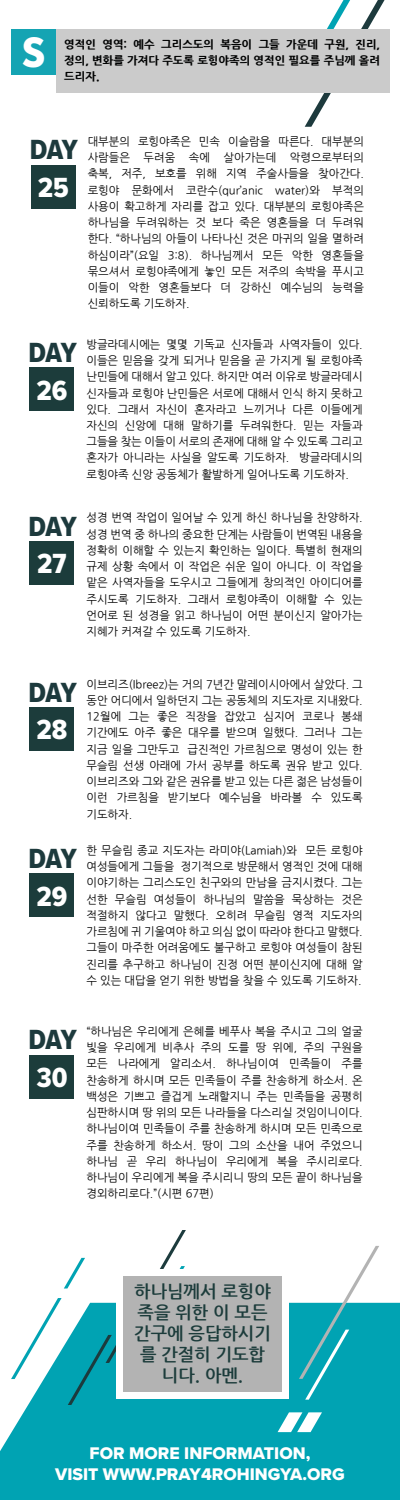
<style>
.page{position:relative;width:400px;height:1500px;background:#fff}
.page>*{position:absolute;margin:0;border:0;box-sizing:border-box;transform-origin:0 0}
.t1{font:44.25px "Proxima Nova Cond Extrabld";color:#fff}
.t2{font:28.75px "Proxima Nova Cond Extrabld";letter-spacing:-.035em;color:#1d3a3d}
.t3{font:28.75px "Proxima Nova Cond Extrabld";color:#fff}
.t4{font:17.5px/21px "Proxima Nova Extrabld";color:#fff;text-align:center}
.t5{font:700 17.5px/21px "Nanum Gothic";color:#1c3c3b;text-align:center}
.t6{font:11.25px/16.2px "Nanum Gothic";color:#000;text-align:justify}
.t7{font:800 11.25px/16.2px "Nanum Gothic";color:#000101;text-align:justify}
</style>
<div class="page">
<svg style="left:304px;top:0;width:81px;height:127px"></svg>
<div style="left:11px;top:29px;width:45px;height:45px;background:#15a4b3"></div>
<div style="left:56px;top:29px;width:334px;height:64px;background:#cbcbcb"></div>
<div style="left:31px;top:165px;width:45px;height:43px;background:#1c3c3b"></div>
<div style="left:30px;top:368px;width:44px;height:43px;background:#1c3c3b"></div>
<div style="left:30px;top:542px;width:44px;height:43px;background:#1c3c3b"></div>
<div style="left:30px;top:708px;width:44px;height:43px;background:#1c3c3b"></div>
<div style="left:30px;top:874px;width:44px;height:43px;background:#1c3c3b"></div>
<div style="left:30px;top:1055px;width:44px;height:43px;background:#1c3c3b"></div>
<div style="left:0;top:1303px;width:400px;height:197px;background:#00a3b3"></div>
<svg style="left:299px;top:1246px;width:80px;height:154px"></svg>
<svg style="left:278px;top:1412px;width:44px;height:20px"></svg>
<svg style="left:11px;top:1230px;width:175px;height:175px"></svg>
<div style="left:116px;top:1269px;width:173px;height:130px;background:#fff"></div>
<div style="left:124px;top:1277px;width:158px;height:115px;background:#b3b3b3"></div>
<h1 class="t1" style="left:22px;top:19px;width:24px">S</h1>
<p class="t7" style="left:64px;top:36px;width:317px">영적인 영역: 예수 그리스도의 복음이 그들 가운데 구원, 진리, 정의, 변화를 가져다 주도록 로힝야족의 영적인 필요를 주님께 올려 드리자.</p>
<h2 class="t2" style="left:30px;top:129px;width:50px">DAY</h2>
<h2 class="t3" style="left:38px;top:166px;width:33px">25</h2>
<p class="t6" style="left:88px;top:133px;width:278px">대부분의 로힝야족은 민속 이슬람을 따른다. 대부분의 사람들은 두려움 속에 살아가는데 악령으로부터의 축복, 저주, 보호를 위해 지역 주술사들을 찾아간다. 로힝야 문화에서 코란수(qur’anic water)와 부적의 사용이 확고하게 자리를 잡고 있다. 대부분의 로힝야족은 하나님을 두려워하는 것 보다 죽은 영혼들을 더 두려워 한다. “하나님의 아들이 나타나신 것은 마귀의 일을 멸하려 하심이라”(요일 3:8). 하나님께서 모든 악한 영혼들을 묶으셔서 로힝야족에게 놓인 모든 저주의 속박을 푸시고 이들이 악한 영혼들보다 더 강하신 예수님의 능력을 신뢰하도록 기도하자.</p>
<h2 class="t2" style="left:29px;top:331px;width:50px">DAY</h2>
<h2 class="t3" style="left:36px;top:369px;width:32px">26</h2>
<h2 class="t2" style="left:29px;top:505px;width:50px">DAY</h2>
<h2 class="t3" style="left:37px;top:543px;width:31px">27</h2>
<p class="t6" style="left:86px;top:336px;width:278px">방글라데시에는 몇몇 기독교 신자들과 사역자들이 있다. 이들은 믿음을 갖게 되거나 믿음을 곧 가지게 될 로힝야족 난민들에 대해서 알고 있다. 하지만 여러 이유로 방글라데시 신자들과 로힝야 난민들은 서로에 대해서 인식 하지 못하고 있다. 그래서 자신이 혼자라고 느끼거나 다른 이들에게 자신의 신앙에 대해 말하기를 두려워한다. 믿는 자들과 그들을 찾는 이들이 서로의 존재에 대해 알 수 있도록 그리고 혼자가 아니라는 사실을 알도록 기도하자. 방글라데시의 로힝야족 신앙 공동체가 활발하게 일어나도록 기도하자.</p>
<p class="t6" style="left:86px;top:510px;width:278px">성경 번역 작업이 일어날 수 있게 하신 하나님을 찬양하자. 성경 번역 중 하나의 중요한 단계는 사람들이 번역된 내용을 정확히 이해할 수 있는지 확인하는 일이다. 특별히 현재의 규제 상황 속에서 이 작업은 쉬운 일이 아니다. 이 작업을 맡은 사역자들을 도우시고 그들에게 창의적인 아이디어를 주시도록 기도하자. 그래서 로힝야족이 이해할 수 있는 언어로 된 성경을 읽고 하나님이 어떤 분이신지 알아가는 지혜가 커져갈 수 있도록 기도하자.</p>
<h2 class="t2" style="left:29px;top:671px;width:50px">DAY</h2>
<h2 class="t3" style="left:36px;top:709px;width:32px">28</h2>
<h2 class="t2" style="left:29px;top:837px;width:50px">DAY</h2>
<h2 class="t3" style="left:36px;top:875px;width:32px">29</h2>
<p class="t6" style="left:86px;top:676px;width:278px">이브리즈(Ibreez)는 거의 7년간 말레이시아에서 살았다. 그 동안 어디에서 일하던지 그는 공동체의 지도자로 지내왔다.<br>12월에 그는 좋은 직장을 잡았고 심지어 코로나 봉쇄 기간에도 아주 좋은 대우를 받으며 일했다. 그러나 그는 지금 일을 그만두고 급진적인 가르침으로 명성이 있는 한 무슬림 선생 아래에 가서 공부를 하도록 권유 받고 있다. 이브리즈와 그와 같은 권유를 받고 있는 다른 젊은 남성들이 이런 가르침을 받기보다 예수님을 바라볼 수 있도록 기도하자.</p>
<p class="t6" style="left:86px;top:842px;width:278px">한 무슬림 종교 지도자는 라미야(Lamiah)와 모든 로힝야 여성들에게 그들을 정기적으로 방문해서 영적인 것에 대해 이야기하는 그리스도인 친구와의 만남을 금지시켰다. 그는 선한 무슬림 여성들이 하나님의 말씀을 묵상하는 것은 적절하지 않다고 말했다. 오히려 무슬림 영적 지도자의 가르침에 귀 기울여야 하고 의심 없이 따라야 한다고 말했다. 그들이 마주한 어려움에도 불구하고 로힝야 여성들이 참된 진리를 추구하고 하나님이 진정 어떤 분이신지에 대해 알 수 있는 대답을 얻기 위한 방법을 찾을 수 있도록 기도하자.</p>
<h2 class="t2" style="left:29px;top:1019px;width:50px">DAY</h2>
<h2 class="t3" style="left:36px;top:1056px;width:33px">30</h2>
<p class="t6" style="left:86px;top:1023px;width:278px">“하나님은 우리에게 은혜를 베푸사 복을 주시고 그의 얼굴 빛을 우리에게 비추사 주의 도를 땅 위에, 주의 구원을 모든 나라에게 알리소서. 하나님이여 민족들이 주를 찬송하게 하시며 모든 민족들이 주를 찬송하게 하소서. 온 백성은 기쁘고 즐겁게 노래할지니 주는 민족들을 공평히 심판하시며 땅 위의 모든 나라들을 다스리실 것임이니이다. 하나님이여 민족들이 주를 찬송하게 하시며 모든 민족으로 주를 찬송하게 하소서. 땅이 그의 소산을 내어 주었으니 하나님 곧 우리 하나님이 우리에게 복을 주시리로다. 하나님이 우리에게 복을 주시리니 땅의 모든 끝이 하나님을 경외하리로다.”(시편 67편)</p>
<h3 class="t5" style="left:134px;top:1281px;width:138px">하나님께서 로힝야 족을 위한 이 모든 간구에 응답하시기 를 간절히 기도합 니다. 아멘.</h3>
<h3 class="t4" style="left:55px;top:1442px;width:291px">FOR MORE INFORMATION,<br>VISIT WWW.PRAY4ROHINGYA.ORG</h3>
</div>
